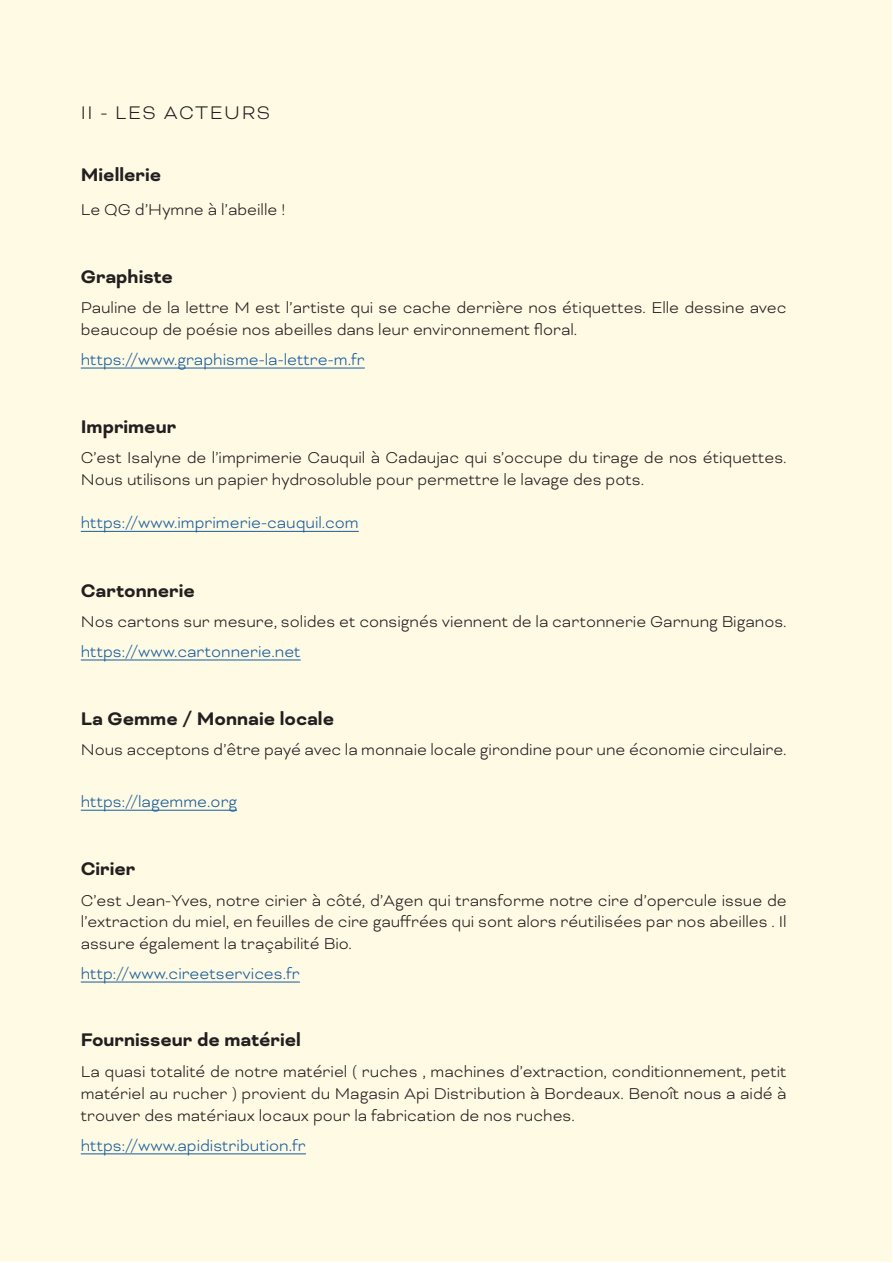
<style>
.page{position:relative;width:893px;height:1263px;background:#fff}
.page>*{position:absolute;margin:0;border:0;box-sizing:border-box;transform-origin:0 0}
.t1{font:700 21px "Bicyclette";color:#231f20}
.t2{font:300 21px "Bicyclette";letter-spacing:.075em;color:#231f20}
.t3{font:300 18px/21.6px "Bicyclette";color:#231f20}
.t4{font:300 18px "Bicyclette";color:#175d9e}
</style>
<div class="page">
<div style="left:0;top:1px;width:892px;height:1261px;background:#fefae4"></div>
<hr style="left:81px;top:368px;width:284px;height:1px;background:#175d9e">
<hr style="left:81px;top:531px;width:278px;height:1px;background:#175d9e">
<hr style="left:81px;top:659px;width:220px;height:1px;background:#175d9e">
<hr style="left:81px;top:810px;width:156px;height:1px;background:#175d9e">
<hr style="left:81px;top:981px;width:219px;height:1px;background:#175d9e">
<hr style="left:81px;top:1153px;width:225px;height:1px;background:#175d9e">
<p class="t2" style="left:81px;top:101px;width:191px">II - LES ACTEURS</p>
<p class="t1" style="left:81px;top:162px;width:82px">Miellerie</p>
<p class="t3" style="left:81px;top:198px;width:206px">Le QG d’Hymne à l’abeille !</p>
<p class="t1" style="left:81px;top:264px;width:94px">Graphiste</p>
<p class="t3" style="left:81px;top:297px;width:707px">Pauline de la lettre M est l’artiste qui se cache derrière nos étiquettes. Elle dessine avec beaucoup de poésie nos abeilles dans leur environnement floral.</p>
<p class="t4" style="left:81px;top:349px;width:286px">https://www.graphisme-la-lettre-m.fr</p>
<p class="t1" style="left:81px;top:415px;width:97px">Imprimeur</p>
<p class="t3" style="left:81px;top:447px;width:707px">C’est Isalyne de l’imprimerie Cauquil à Cadaujac qui s’occupe du tirage de nos étiquettes.<br>Nous utilisons un papier hydrosoluble pour permettre le lavage des pots.</p>
<p class="t4" style="left:81px;top:512px;width:279px">https://www.imprimerie-cauquil.com</p>
<p class="t1" style="left:81px;top:578px;width:115px">Cartonnerie</p>
<p class="t3" style="left:81px;top:610px;width:707px">Nos cartons sur mesure, solides et consignés viennent de la cartonnerie Garnung Biganos.</p>
<p class="t4" style="left:81px;top:641px;width:221px">https://www.cartonnerie.net</p>
<p class="t1" style="left:81px;top:707px;width:255px">La Gemme / Monnaie locale</p>
<p class="t3" style="left:81px;top:739px;width:707px">Nous acceptons d’être payé avec la monnaie locale girondine pour une économie circulaire.</p>
<p class="t4" style="left:81px;top:791px;width:158px">https://lagemme.org</p>
<p class="t1" style="left:81px;top:857px;width:56px">Cirier</p>
<p class="t3" style="left:81px;top:889px;width:707px;text-align:justify">C’est Jean-Yves, notre cirier à côté, d’Agen qui transforme notre cire d’opercule issue de l’extraction du miel, en feuilles de cire gauffrées qui sont alors réutilisées par nos abeilles . Il assure également la traçabilité Bio.</p>
<p class="t4" style="left:81px;top:963px;width:221px">http://www.cireetservices.fr</p>
<p class="t1" style="left:81px;top:1027px;width:222px">Fournisseur de matériel</p>
<p class="t3" style="left:81px;top:1061px;width:707px;text-align:justify">La quasi totalité de notre matériel ( ruches , machines d’extraction, conditionnement, petit matériel au rucher ) provient du Magasin Api Distribution à Bordeaux. Benoît nous a aidé à trouver des matériaux locaux pour la fabrication de nos ruches.</p>
<p class="t4" style="left:81px;top:1135px;width:227px">https://www.apidistribution.fr</p>
</div>
